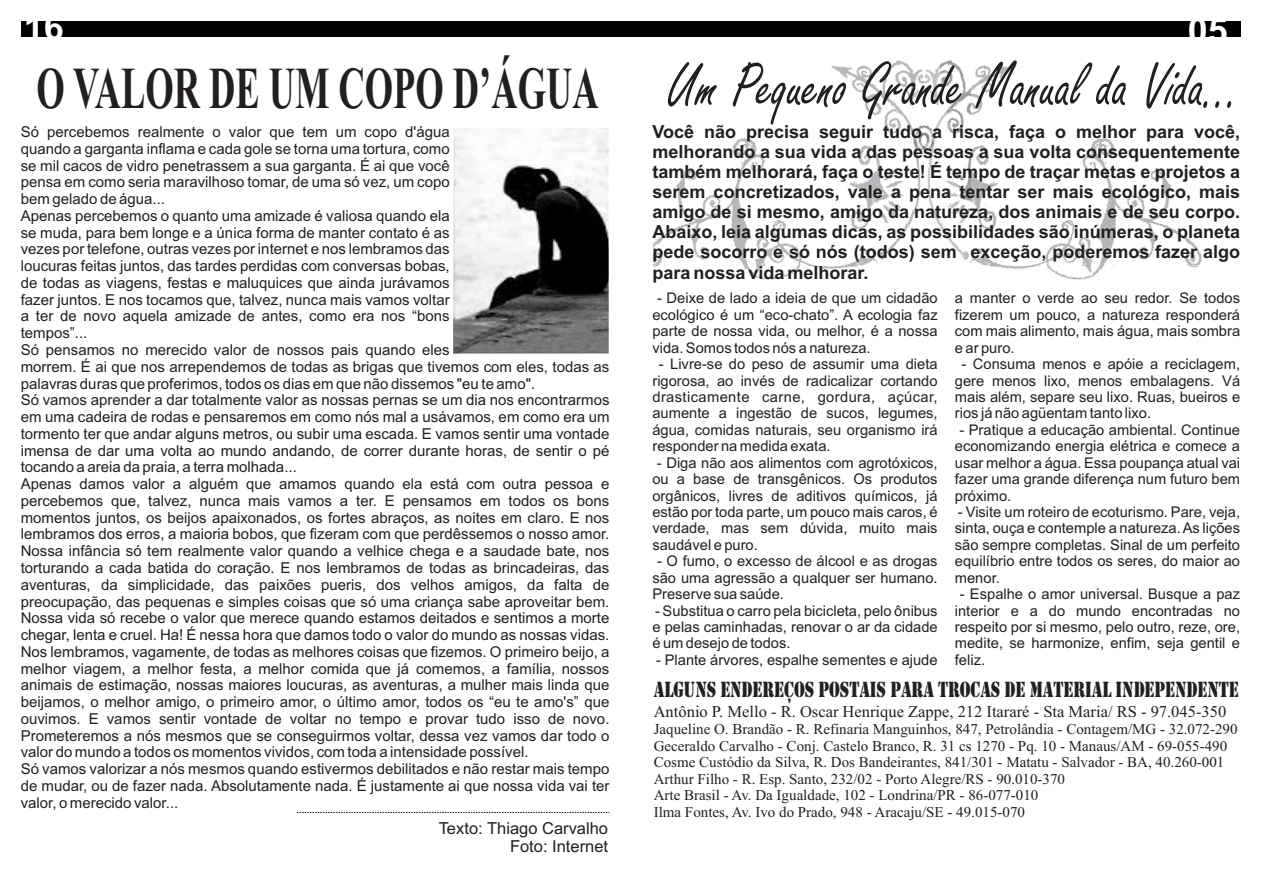
<style>
.page{position:relative;width:1262px;height:893px;background:#fff}
.page>*{position:absolute;margin:0;border:0;box-sizing:border-box;transform-origin:0 0}
.t1{font:66.45px "Freestyle Script";color:#231f20;scale:.87 1}
.t2{font:700 59.4px "Times New Roman";color:#231f20;scale:.61 1}
.t3{font:700 36px "Arial";color:#fff}
.t4{font:22.8px "Stencil";color:#231f20;scale:.74 1}
.t5{font:700 18px/20.1px "Arial";color:#231f20;text-align:justify}
.t6{font:16.5px "Times New Roman";color:#231f20}
.t7{font:16.5px/18.5px "Arial";color:#231f20;text-align:right}
.t8{font:15px/16.8px "Arial";color:#231f20}
.t9{font:15px/16.6px "Times New Roman";color:#231f20}
.t10{font:14.7px/16.4px "Arial";color:#231f20;text-align:justify}
</style>
<div class="page">
<img style="left:453px;top:128px;width:155px;height:225px">
<svg style="left:297px;top:812px;width:312px;height:1px"></svg>
<img style="left:970px;top:23px;width:271px;height:257px">
<img style="left:653px;top:60px;width:317px;height:220px">
<div style="left:631px;top:21px;width:609px;height:16px;background:#000"></div>
<div style="left:21px;top:21px;width:610px;height:16px;background:#000"></div>
<h3 class="t3" style="left:24px;top:14px;width:42px">16</h3>
<h3 class="t3" style="left:1187px;top:17px;width:42px">05</h3>
<h2 class="t2" style="left:36px;top:68px;width:923px">O VALOR DE UM COPO D’ÁGUA</h2>
<p class="t8" style="left:21px;top:125px;width:590px">Só percebemos realmente o valor que tem um copo d'água<br>quando a garganta inflama e cada gole se torna uma tortura, como<br>se mil cacos de vidro penetrassem a sua garganta. É ai que você<br>pensa em como seria maravilhoso tomar, de uma só vez, um copo<br>bem gelado de água...<br>Apenas percebemos o quanto uma amizade é valiosa quando ela<br>se muda, para bem longe e a única forma de manter contato é as<br>vezes por telefone, outras vezes por internet e nos lembramos das<br>loucuras feitas juntos, das tardes perdidas com conversas bobas,<br>de todas as viagens, festas e maluquices que ainda jurávamos<br>fazer juntos. E nos tocamos que, talvez, nunca mais vamos voltar<br>a ter de novo aquela amizade de antes, como era nos “bons<br>tempos”...<br>Só pensamos no merecido valor de nossos pais quando eles<br>morrem. É ai que nos arrependemos de todas as brigas que tivemos com eles, todas as palavras duras que proferimos, todos os dias em que não dissemos "eu te amo".<br>Só vamos aprender a dar totalmente valor as nossas pernas se um dia nos encontrarmos em uma cadeira de rodas e pensaremos em como nós mal a usávamos, em como era um tormento ter que andar alguns metros, ou subir uma escada. E vamos sentir uma vontade imensa de dar uma volta ao mundo andando, de correr durante horas, de sentir o pé tocando a areia da praia, a terra molhada...<br>Apenas damos valor a alguém que amamos quando ela está com outra pessoa e percebemos que, talvez, nunca mais vamos a ter. E pensamos em todos os bons momentos juntos, os beijos apaixonados, os fortes abraços, as noites em claro. E nos lembramos dos erros, a maioria bobos, que fizeram com que perdêssemos o nosso amor.<br>Nossa infância só tem realmente valor quando a velhice chega e a saudade bate, nos torturando a cada batida do coração. E nos lembramos de todas as brincadeiras, das aventuras, da simplicidade, das paixões pueris, dos velhos amigos, da falta de preocupação, das pequenas e simples coisas que só uma criança sabe aproveitar bem.<br>Nossa vida só recebe o valor que merece quando estamos deitados e sentimos a morte chegar, lenta e cruel. Ha! É nessa hora que damos todo o valor do mundo as nossas vidas.<br>Nos lembramos, vagamente, de todas as melhores coisas que fizemos. O primeiro beijo, a melhor viagem, a melhor festa, a melhor comida que já comemos, a família, nossos animais de estimação, nossas maiores loucuras, as aventuras, a mulher mais linda que beijamos, o melhor amigo, o primeiro amor, o último amor, todos os “eu te amo's” que ouvimos. E vamos sentir vontade de voltar no tempo e provar tudo isso de novo.<br>Prometeremos a nós mesmos que se conseguirmos voltar, dessa vez vamos dar todo o valor do mundo a todos os momentos vividos, com toda a intensidade possível.<br>Só vamos valorizar a nós mesmos quando estivermos debilitados e não restar mais tempo de mudar, ou de fazer nada. Absolutamente nada. É justamente ai que nossa vida vai ter valor, o merecido valor...</p>
<p class="t7" style="left:439px;top:820px;width:171px">Texto: Thiago Carvalho<br>Foto: Internet</p>
<h1 class="t1" style="left:667px;top:61px;width:661px">Um Pequeno Grande Manual da Vida...</h1>
<p class="t5" style="left:652px;top:123px;width:589px">Você não precisa seguir tudo a risca, faça o melhor para você, melhorando a sua vida a das pessoas a sua volta consequentemente também melhorará, faça o teste! É tempo de traçar metas e projetos a serem concretizados, vale a pena tentar ser mais ecológico, mais amigo de si mesmo, amigo da natureza, dos animais e de seu corpo.<br>Abaixo, leia algumas dicas, as possibilidades são inúmeras, o planeta pede socorro e só nós (todos) sem exceção, poderemos fazer algo para nossa vida melhorar.</p>
<p class="t10" style="left:652px;top:291px;width:589px;text-indent:5px">- Deixe de lado a ideia de que um cidadão a manter o verde ao seu redor. Se todos ecológico é um “eco-chato”. A ecologia faz fizerem um pouco, a natureza responderá parte de nossa vida, ou melhor, é a nossa com mais alimento, mais água, mais sombra vida. Somos todos nós a natureza.</p>
<p class="t10" style="left:955px;top:341px;width:61px">e ar puro.</p>
<p class="t10" style="left:652px;top:357px;width:589px;text-align:left;text-indent:309px">- Consuma menos e apóie a reciclagem, rigorosa, ao invés de radicalizar cortando gere menos lixo, menos embalagens. Vá drasticamente carne, gordura, açúcar, mais além, separe seu lixo. Ruas, bueiros e aumente a ingestão de sucos, legumes, rios já não agüentam tanto lixo.<br>água, comidas naturais, seu organismo irá</p>
<p class="t10" style="left:659px;top:357px;width:280px">- Livre-se do peso de assumir uma dieta</p>
<p class="t10" style="left:959px;top:423px;width:282px">- Pratique a educação ambiental. Continue</p>
<p class="t10" style="left:652px;top:439px;width:180px">responder na medida exata.</p>
<p class="t10" style="left:955px;top:439px;width:287px">economizando energia elétrica e comece a</p>
<p class="t10" style="left:652px;top:455px;width:589px;text-align:left;text-indent:5px">- Diga não aos alimentos com agrotóxicos, usar melhor a água. Essa poupança atual vai ou a base de transgênicos. Os produtos fazer uma grande diferença num futuro bem orgânicos, livres de aditivos químicos, já próximo.<br>estão por toda parte, um pouco mais caros, é</p>
<p class="t10" style="left:652px;top:505px;width:589px;text-indent:305px">- Visite um roteiro de ecoturismo. Pare, veja, verdade, mas sem dúvida, muito mais sinta, ouça e contemple a natureza. As lições saudável e puro.</p>
<p class="t10" style="left:955px;top:538px;width:287px">são sempre completas. Sinal de um perfeito</p>
<p class="t10" style="left:652px;top:554px;width:589px;text-align:left;text-indent:5px">- O fumo, o excesso de álcool e as drogas equilíbrio entre todos os seres, do maior ao são uma agressão a qualquer ser humano. menor.<br>Preserve sua saúde.</p>
<p class="t10" style="left:960px;top:587px;width:282px">- Espalhe o amor universal. Busque a paz</p>
<p class="t10" style="left:652px;top:603px;width:589px">- Substitua o carro pela bicicleta, pelo ônibus interior e a do mundo encontradas no e pelas caminhadas, renovar o ar da cidade respeito por si mesmo, pelo outro, reze, ore, é um desejo de todos.</p>
<p class="t10" style="left:955px;top:636px;width:287px">medite, se harmonize, enfim, seja gentil e</p>
<p class="t10" style="left:656px;top:653px;width:330px">- Plante árvores, espalhe sementes e ajude feliz.</p>
<h3 class="t4" style="left:654px;top:675px;width:791px">ALGUNS ENDEREÇOS POSTAIS PARA TROCAS DE MATERIAL INDEPENDENTE</h3>
<p class="t6" style="left:653px;top:705px;width:574px">Antônio P. Mello - R. Oscar Henrique Zappe, 212 Itararé - Sta Maria/ RS - 97.045-350</p>
<p class="t9" style="left:653px;top:722px;width:585px">Jaqueline O. Brandão - R. Refinaria Manguinhos, 847, Petrolândia - Contagem/MG - 32.072-290<br>Geceraldo Carvalho - Conj. Castelo Branco, R. 31 cs 1270 - Pq. 10 - Manaus/AM - 69-055-490</p>
<p class="t9" style="left:653px;top:788px;width:386px">Arte Brasil - Av. Da Igualdade, 102 - Londrina/PR - 86-077-010<br>Ilma Fontes, Av. Ivo do Prado, 948 - Aracaju/SE - 49.015-070</p>
<p class="t9" style="left:653px;top:755px;width:572px">Cosme Custódio da Silva, R. Dos Bandeirantes, 841/301 - Matatu - Salvador - BA, 40.260-001<br>Arthur Filho - R. Esp. Santo, 232/02 - Porto Alegre/RS - 90.010-370</p>
</div>
